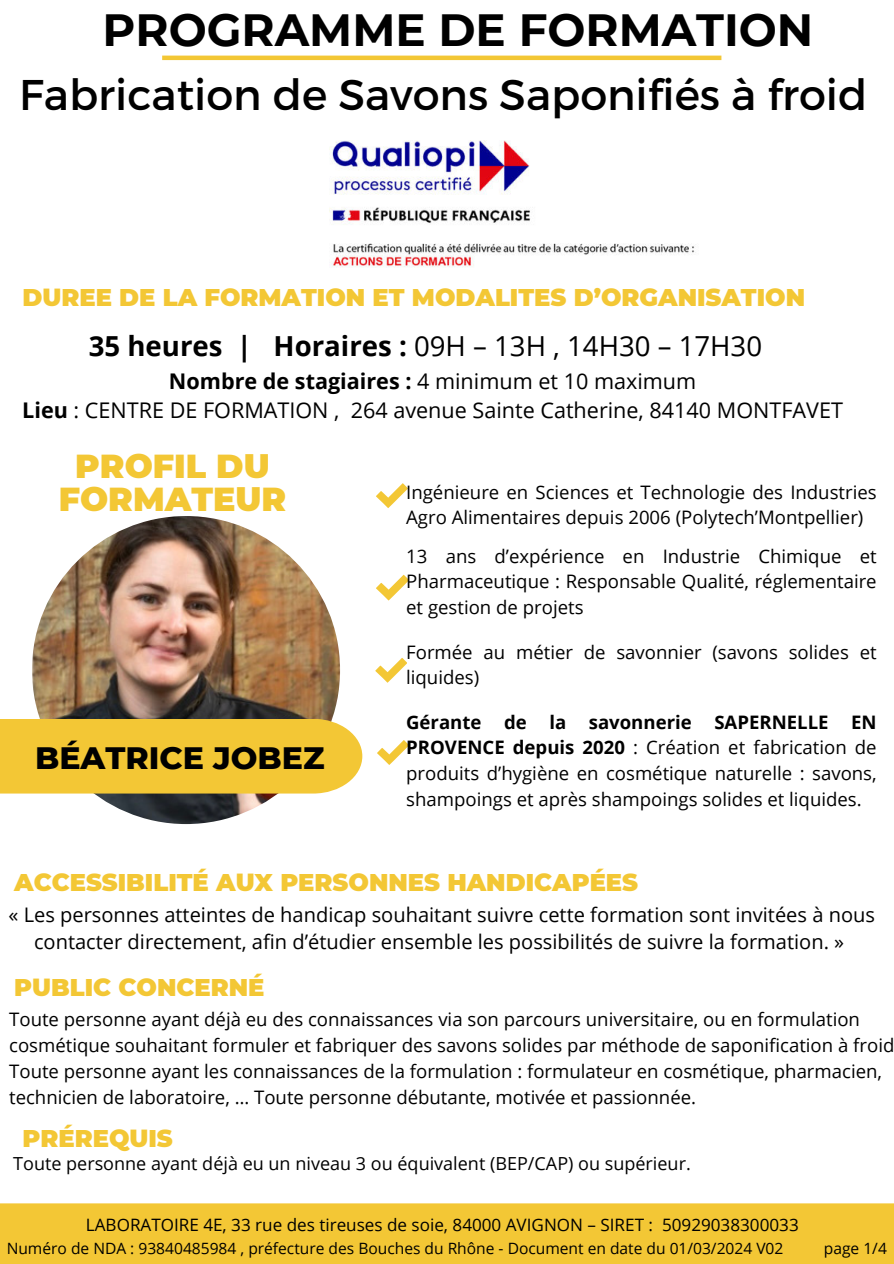
<style>
.page{position:relative;width:894px;height:1264px;background:#fff}
.page>*{position:absolute;margin:0;border:0;box-sizing:border-box;transform-origin:0 0}
.t1{font:700 45px "Montserrat";color:#000}
.t2{font:42.9px "Montserrat";color:#000}
.t3{font:900 33.15px/33.8px "Montserrat";color:#f3c735;text-align:center}
.t4{font:800 31.5px "Montserrat";color:#000}
.t5{font:27.6px "Open Sans";color:#000}
.t6{font:900 24.15px "Montserrat";color:#f3c735}
.t7{font:21.6px/29.2px "Open Sans";color:#000;text-align:center}
.t8{font:20.1px/27px "Open Sans";color:#000;text-align:center}
.t9{font:18.6px/25.5px "Open Sans";color:#000}
.t10{font:18px "Open Sans";color:#000}
.t11{font:17.1px "Open Sans";color:#000}
.t12{font:15.6px "Open Sans";color:#000}
.s1{font-weight:700}
</style>
<div class="page">
<img style="left:26px;top:516px;width:314px;height:309px">
<hr style="left:162px;top:56px;width:559px;height:4px;background:#f3c735">
<div style="left:0;top:718px;width:362px;height:75px;background:#f3c735"></div>
<svg style="left:376px;top:483px;width:31px;height:25px"></svg>
<svg style="left:376px;top:574px;width:32px;height:26px"></svg>
<svg style="left:375px;top:657px;width:31px;height:25px"></svg>
<svg style="left:377px;top:740px;width:31px;height:24px"></svg>
<div style="left:0;top:1203px;width:893px;height:60px;background:#f3c735"></div>
<img style="left:329px;top:140px;width:367px;height:128px">
<h1 class="t1" style="left:103px;top:-2px;width:712px">PROGRAMME DE FORMATION</h1>
<h2 class="t2" style="left:19px;top:68px;width:849px">Fabrication de Savons Saponifiés à froid</h2>
<p class="t6" style="left:22px;top:279px;width:784px">DUREE DE LA FORMATION ET MODALITES D’ORGANISATION</p>
<h3 class="t5" style="left:89px;top:327px;width:674px"><span class="s1">35 heures | Horaires :</span> 09H – 13H , 14H30 – 17H30</h3>
<p class="t7" style="left:22px;top:365px;width:822px"><span class="s1">Nombre de stagiaires :</span> 4 minimum et 10 maximum<br><span class="s1">Lieu</span> : CENTRE DE FORMATION , 264 avenue Sainte Catherine, 84140 MONTFAVET</p>
<h3 class="t3" style="left:59px;top:447px;width:229px">PROFIL DU<br>FORMATEUR</h3>
<h3 class="t4" style="left:35px;top:734px;width:291px">BÉATRICE JOBEZ</h3>
<p class="t9" style="left:406px;top:479px;width:472px">Ingénieure en Sciences et Technologie des Industries<br>Agro Alimentaires depuis 2006 (Polytech’Montpellier)</p>
<p class="t9" style="left:406px;top:543px;width:472px;text-align:justify">13 ans d’expérience en Industrie Chimique et Pharmaceutique : Responsable Qualité, réglementaire et gestion de projets</p>
<p class="t9" style="left:406px;top:638px;width:472px">Formée au métier de savonnier (savons solides et liquides)</p>
<p class="t9" style="left:406px;top:709px;width:472px;text-align:justify"><span class="s1">Gérante de la savonnerie SAPERNELLE EN PROVENCE depuis 2020</span> : Création et fabrication de produits d’hygiène en cosmétique naturelle : savons, shampoings et après shampoings solides et liquides.</p>
<p class="t6" style="left:14px;top:864px;width:625px">ACCESSIBILITÉ AUX PERSONNES HANDICAPÉES</p>
<p class="t8" style="left:9px;top:900px;width:867px">« Les personnes atteintes de handicap souhaitant suivre cette formation sont invitées à nous contacter directement, afin d’étudier ensemble les possibilités de suivre la formation. »</p>
<p class="t6" style="left:14px;top:968px;width:252px">PUBLIC CONCERNÉ</p>
<p class="t9" style="left:9px;top:1006px;width:886px;line-height:26px">Toute personne ayant déjà eu des connaissances via son parcours universitaire, ou en formulation cosmétique souhaitant formuler et fabriquer des savons solides par méthode de saponification à froid Toute personne ayant les connaissances de la formulation : formulateur en cosmétique, pharmacien, technicien de laboratoire, … Toute personne débutante, motivée et passionnée.</p>
<p class="t6" style="left:22px;top:1120px;width:152px">PRÉREQUIS</p>
<p class="t10" style="left:13px;top:1151px;width:679px">Toute personne ayant déjà eu un niveau 3 ou équivalent (BEP/CAP) ou supérieur.</p>
<p class="t11" style="left:86px;top:1213px;width:714px">LABORATOIRE 4E, 33 rue des tireuses de soie, 84000 AVIGNON – SIRET : 50929038300033</p>
<p class="t12" style="left:7px;top:1237px;width:778px">Numéro de NDA : 93840485984 , préfecture des Bouches du Rhône - Document en date du 01/03/2024 V02</p>
<p class="t12" style="left:823px;top:1237px;width:64px">page 1/4</p>
</div>
